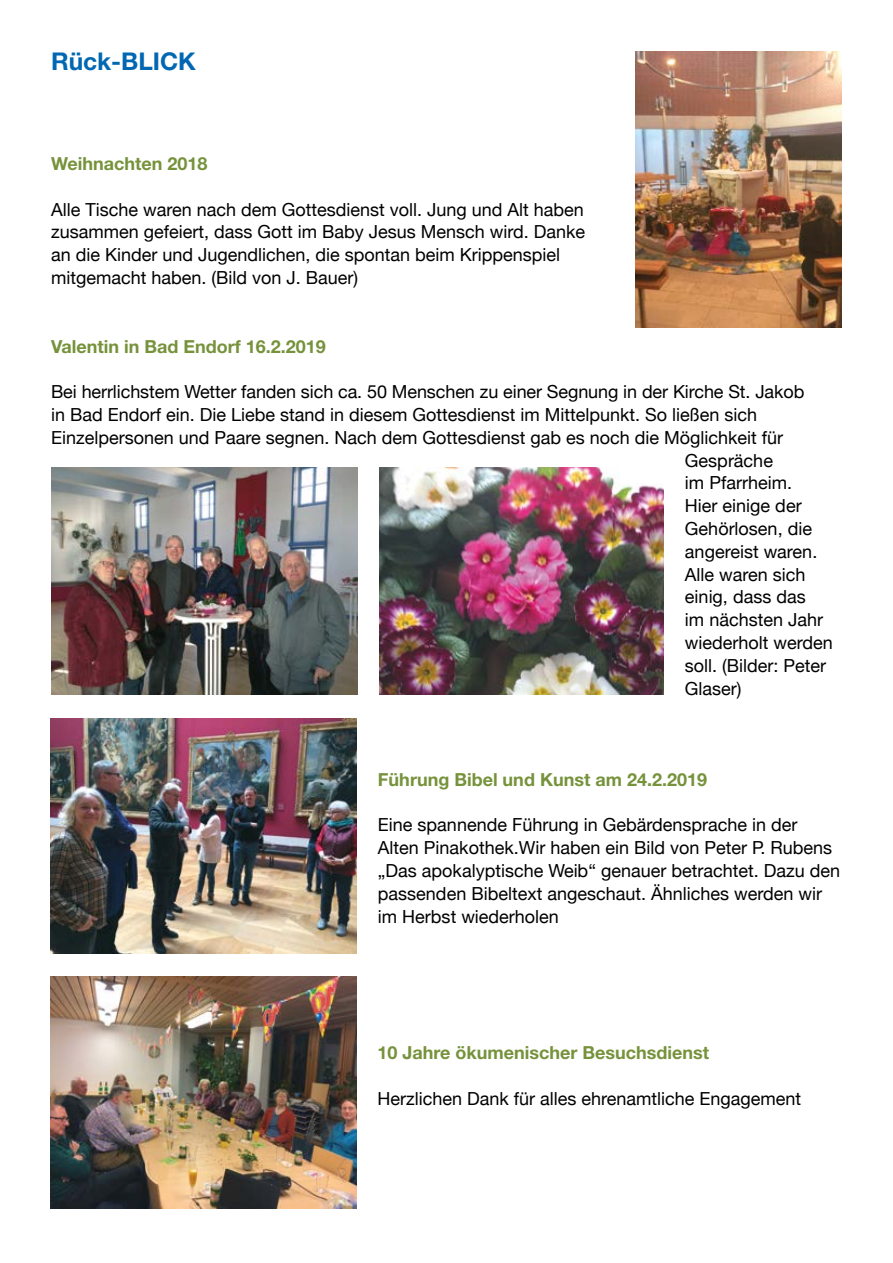
<style>
.page{position:relative;width:893px;height:1263px;background:#fff}
.page>*{position:absolute;margin:0;border:0;box-sizing:border-box;transform-origin:0 0}
.t1{font:700 24.45px "Helvetica Neue";color:#0067b2}
.t2{font:18px/22.8px "Helvetica Neue";color:#000}
.t3{font:700 18px "Helvetica Neue";color:#76923b}
</style>
<div class="page">
<img style="left:635px;top:51px;width:206px;height:276px">
<img style="left:51px;top:719px;width:306px;height:234px">
<img style="left:50px;top:977px;width:306px;height:232px">
<img style="left:51px;top:468px;width:306px;height:227px">
<img style="left:379px;top:468px;width:285px;height:227px">
<h1 class="t1" style="left:51px;top:46px;width:146px">Rück-BLICK</h1>
<p class="t3" style="left:51px;top:152px;width:158px">Weihnachten 2018</p>
<p class="t2" style="left:51px;top:199px;width:536px">Alle Tische waren nach dem Gottesdienst voll. Jung und Alt haben zusammen gefeiert, dass Gott im Baby Jesus Mensch wird. Danke an die Kinder und Jugendlichen, die spontan beim Krippenspiel mitgemacht haben. (Bild von J. Bauer)</p>
<p class="t3" style="left:51px;top:335px;width:276px">Valentin in Bad Endorf 16.2.2019</p>
<p class="t2" style="left:51px;top:381px;width:755px">Bei herrlichstem Wetter fanden sich ca. 50 Menschen zu einer Segnung in der Kirche St. Jakob</p>
<p class="t2" style="left:51px;top:404px;width:708px">in Bad Endorf ein. Die Liebe stand in diesem Gottesdienst im Mittelpunkt. So ließen sich</p>
<p class="t2" style="left:51px;top:427px;width:734px">Einzelpersonen und Paare segnen. Nach dem Gottesdienst gab es noch die Möglichkeit für</p>
<p class="t2" style="left:685px;top:450px;width:90px">Gespräche</p>
<p class="t2" style="left:685px;top:473px;width:109px">im Pfarrheim.</p>
<p class="t2" style="left:685px;top:495px;width:118px">Hier einige der</p>
<p class="t2" style="left:685px;top:518px;width:129px">Gehörlosen, die</p>
<p class="t2" style="left:685px;top:541px;width:134px">angereist waren.</p>
<p class="t2" style="left:685px;top:564px;width:122px">Alle waren sich</p>
<p class="t2" style="left:685px;top:587px;width:122px">einig, dass das</p>
<p class="t2" style="left:685px;top:609px;width:140px">im nächsten Jahr</p>
<p class="t2" style="left:685px;top:632px;width:149px">wiederholt werden</p>
<p class="t2" style="left:685px;top:655px;width:143px">soll. (Bilder: Peter</p>
<p class="t2" style="left:685px;top:678px;width:58px">Glaser)</p>
<p class="t3" style="left:378px;top:768px;width:331px">Führung Bibel und Kunst am 24.2.2019</p>
<p class="t2" style="left:378px;top:815px;width:464px">Eine spannende Führung in Gebärdensprache in der Alten Pinakothek.Wir haben ein Bild von Peter P. Rubens „Das apokalyptische Weib“ genauer betrachtet. Dazu den passenden Bibeltext angeschaut. Ähnliches werden wir im Herbst wiederholen</p>
<p class="t3" style="left:377px;top:1042px;width:333px">10 Jahre ökumenischer Besuchsdienst</p>
<p class="t2" style="left:377px;top:1088px;width:425px">Herzlichen Dank für alles ehrenamtliche Engagement</p>
</div>
